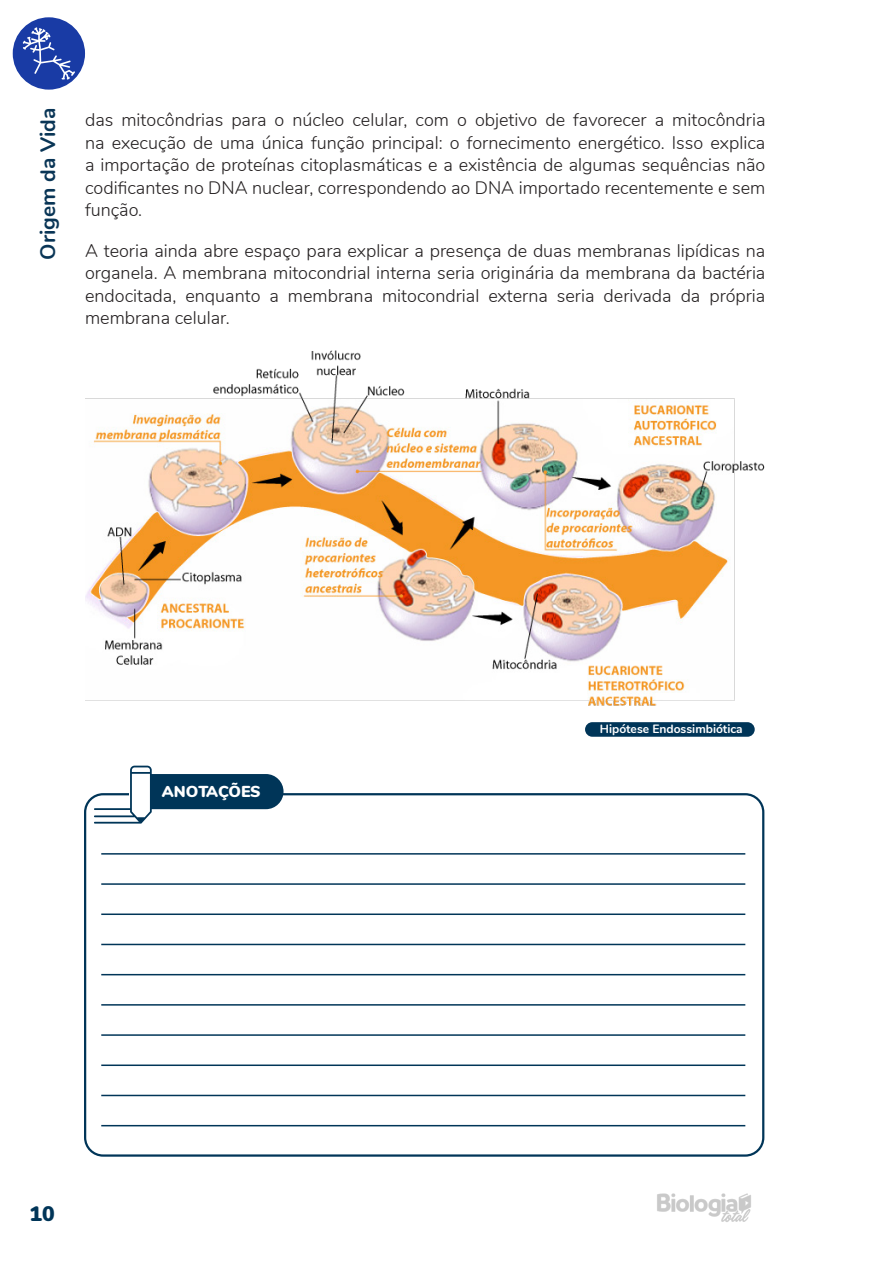
<style>
.page{position:relative;width:893px;height:1263px;background:#fff}
.page>*{position:absolute;margin:0;border:0;box-sizing:border-box;transform-origin:0 0}
.t1{font:700 21px "Nunito";color:#093556}
.t2{font:900 21px "Nunito";color:#003558}
.t3{font:300 18px/22.5px "Nunito";color:#231f20;text-align:justify}
.t4{font:900 15.9px "Nunito";color:#fff}
.t5{font:700 12px "Nunito";color:#fff}
</style>
<div class="page">
<img style="left:657px;top:1193px;width:94px;height:29px">
<div style="left:13px;top:17px;width:72px;height:73px;background:#193ba5;border-radius:50%"></div>
<svg style="left:23px;top:27px;width:52px;height:53px"></svg>
<div style="left:84px;top:793px;width:680px;height:364px;border:2px solid #003558;border-radius:18px"></div>
<svg style="left:94px;top:766px;width:190px;height:57px"></svg>
<hr style="left:101px;top:853px;width:644px;height:2px;background:#003558">
<hr style="left:101px;top:883px;width:644px;height:2px;background:#003558">
<hr style="left:101px;top:913px;width:644px;height:2px;background:#003558">
<hr style="left:101px;top:944px;width:644px;height:1px;background:#003558">
<hr style="left:101px;top:974px;width:644px;height:1px;background:#003558">
<hr style="left:101px;top:1004px;width:644px;height:1px;background:#003558">
<hr style="left:101px;top:1034px;width:644px;height:2px;background:#003558">
<hr style="left:101px;top:1064px;width:644px;height:2px;background:#003558">
<hr style="left:101px;top:1095px;width:644px;height:1px;background:#003558">
<hr style="left:101px;top:1125px;width:644px;height:1px;background:#003558">
<img style="left:85px;top:350px;width:680px;height:356px">
<div style="left:585px;top:722px;width:170px;height:15px;background:#003558;border-radius:7px"></div>
<p class="t1" style="left:32px;top:260px;width:153px;rotate:-90deg">Origem da Vida</p>
<p class="t3" style="left:85px;top:108px;width:682px">das mitocôndrias para o núcleo celular, com o objetivo de favorecer a mitocôndria na execução de uma única função principal: o fornecimento energético. Isso explica a importação de proteínas citoplasmáticas e a existência de algumas sequências não codificantes no DNA nuclear, correspondendo ao DNA importado recentemente e sem função.</p>
<p class="t3" style="left:85px;top:238px;width:682px">A teoria ainda abre espaço para explicar a presença de duas membranas lipídicas na organela. A membrana mitocondrial interna seria originária da membrana da bactéria endocitada, enquanto a membrana mitocondrial externa seria derivada da própria membrana celular.</p>
<p class="t4" style="left:162px;top:779px;width:100px">ANOTAÇÕES</p>
<p class="t5" style="left:600px;top:720px;width:144px">Hipótese Endossimbiótica</p>
<p class="t2" style="left:29px;top:1198px;width:27px">10</p>
</div>
